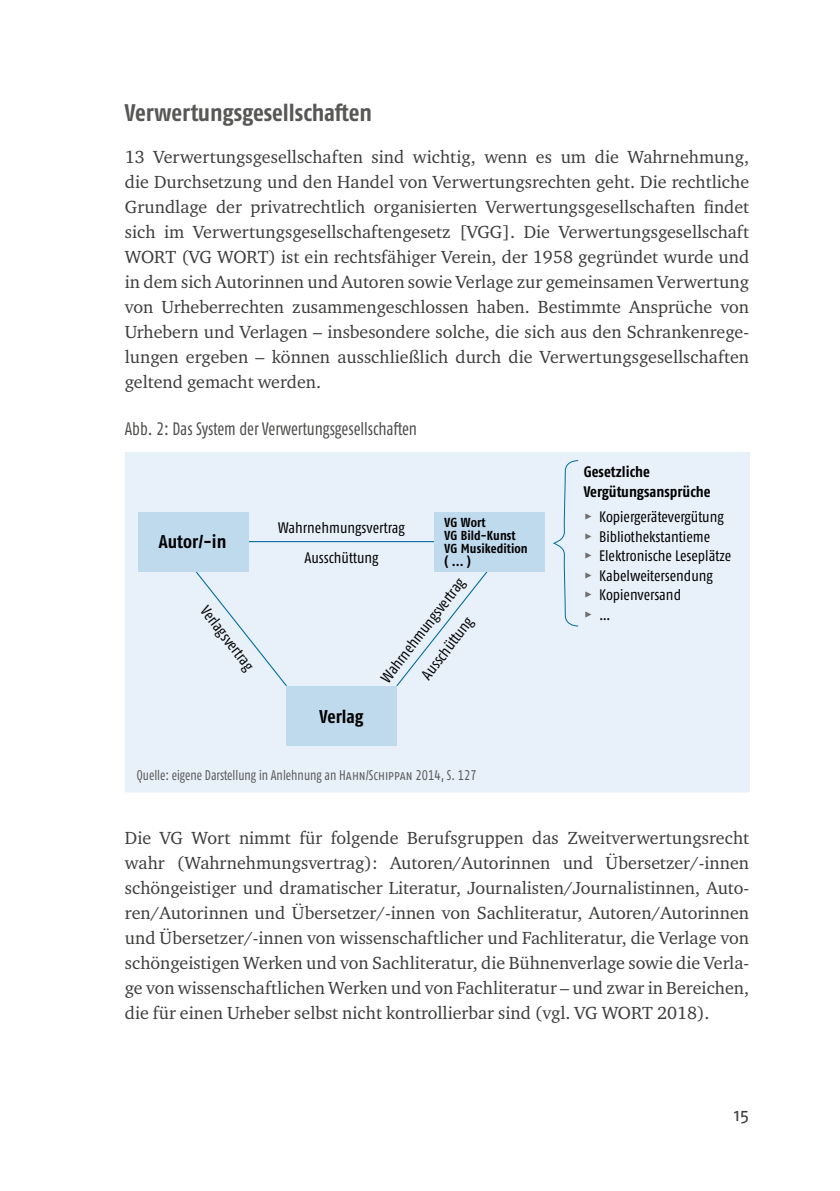
<style>
.page{position:relative;width:840px;height:1191px;background:#fff}
.page>*{position:absolute;margin:0;border:0;box-sizing:border-box;transform-origin:0 0}
.t1{font:700 condensed 26px "Fago Pro";color:#575756}
.t2{font:700 condensed 24px "Fago Pro";letter-spacing:-.005em;color:#575756}
.t3{font:19.6px/27.2px "Charter ITC Pro";color:#000;text-align:justify}
.t4{font:700 condensed 18.4px "Fago Pro";letter-spacing:.005em;color:#000}
.Standard_p{font:18px/25px "Charter ITC Pro";color:#3c3c3b;text-align:justify}
.t5{font:condensed 18px "Fago Pro";color:#4a4a49;scale:.9 1}
.t6{font:18px "Fago Pro";color:#3c3c3b}
.t7{font:condensed 15.2px/19.6px "Fago Pro";color:#000;text-align:center}
.t8{font:700 condensed 15.2px/19.6px "Fago Pro";color:#000}
.t9{font:condensed 14px "Fago Pro";color:#575756;scale:.9 1}
.t10{font:700 condensed 13px/13px "Fago Pro";letter-spacing:.005em;color:#000}
.t11{font:8.6px "The Sans Extra Bold Expert";color:#706f6f}
.s1{font-family:"Fago Pro";font-stretch:condensed;font-size:15.2px;color:#000}
</style>
<div class="page">
<div style="left:125px;top:452px;width:623px;height:340px;background:#e8f1f9"></div>
<svg style="left:552px;top:460px;width:26px;height:167px;background:#ddebf5"></svg>
<hr style="left:239px;top:541px;width:271px;height:1px;background:#006ba2">
<div style="left:192px;top:567px;width:95px;height:120px;background:#e8f1f9"></div>
<div style="left:395px;top:567px;width:95px;height:120px;background:#e8f1f9"></div>
<div style="left:286px;top:685px;width:111px;height:60px;background:#bfd9ed"></div>
<div style="left:138px;top:511px;width:111px;height:60px;background:#bfd9ed"></div>
<div style="left:434px;top:511px;width:110px;height:60px;background:#bfd9ed"></div>
<h2 class="t2" style="left:125px;top:98px;width:248px">Verwertungsgesellschaften</h2>
<p class="Standard_p" style="left:125px;top:144px;width:625px">13 Verwertungsgesellschaften sind wichtig, wenn es um die Wahrnehmung, die Durchsetzung und den Handel von Verwertungsrechten geht. Die rechtliche Grundlage der privatrechtlich organisierten Verwertungsgesellschaften findet sich im Verwertungsgesellschaftengesetz [VGG]. Die Verwertungsgesellschaft WORT (VG WORT) ist ein rechtsfähiger Verein, der 1958 gegründet wurde und in dem sich Autorinnen und Autoren sowie Verlage zur gemeinsamen Verwertung von Urheberrechten zusammengeschlossen haben. Bestimmte Ansprüche von Urhebern und Verlagen – insbesondere solche, die sich aus den Schrankenrege&shy;lungen ergeben – können ausschließlich durch die Verwertungsgesellschaften geltend gemacht werden.</p>
<p class="t5" style="left:125px;top:418px;width:326px">Abb. 2: Das System der Verwertungsgesellschaften</p>
<p class="t1" style="left:120px;top:151px;width:273px">Verwertungsgesellschaften</p>
<p class="t3" style="left:120px;top:209px;width:636px">Verwertungsgesellschaften, wie etwa die VG Wort, sind wichtig, wenn es um die Wahrnehmung, die Durchsetzung und den Handel von Verwer&shy;tungsrechten geht. Die rechtliche Grundlage der privatrechtlich orga&shy;nisierten Verwertungsgesellschaften findet sich im Verwertungsgesell&shy;schaftengesetz (VGG). Bestimmte Ansprüche von Urhebern und Verlagen</p>
<p class="t3" style="left:120px;top:345px;width:635px">– insbesondere solche, die sich aus den Schrankenregelungen ergeben –</p>
<p class="t4" style="left:159px;top:530px;width:69px">Autor/-in</p>
<p class="t7" style="left:212px;top:602px;width:78px;rotate:53deg">Verlagsvertrag</p>
<p class="t10" style="left:444px;top:516px;width:85px">VG Wort<br>VG Bild-Kunst<br>VG Musikedition ( ... )</p>
<p class="t7" style="left:278px;top:512px;width:128px;line-height:29.8px">Wahrnehmungsvertrag<br>Ausschüttung</p>
<p class="t7" style="left:372px;top:671px;width:128px;line-height:30.2px;rotate:-53deg">Wahrnehmungsvertrag<br>Ausschüttung</p>
<p class="t4" style="left:319px;top:705px;width:46px">Verlag</p>
<p class="t9" style="left:137px;top:766px;width:379px">Quelle: eigene Darstellung in Anlehnung an Hahn/Schippan 2014, S. 127</p>
<p class="t8" style="left:583px;top:462px;width:128px">Gesetzliche<br>Vergütungsansprüche</p>
<p class="t7" style="left:583px;top:507px;width:149px;text-align:left"><sup>˘</sup> Kopiergerätevergütung <sup>˘</sup> Bibliothekstantieme<br><sup>˘</sup> Elektronische Leseplätze <sup>˘</sup> Kabelweitersendung<br><sup>˘</sup> Kopienversand</p>
<p class="t11" style="left:583px;top:607px;width:28px">˘ <span class="s1">…</span></p>
<p class="Standard_p" style="left:125px;top:825px;width:625px">Die VG Wort nimmt für folgende Berufsgruppen das Zweitverwertungsrecht wahr (Wahrnehmungsvertrag): Autoren/Autorinnen und Übersetzer/-innen schöngeistiger und dramatischer Literatur, Journalisten/Journalistinnen, Auto&shy;ren/Autorinnen und Übersetzer/-innen von Sachliteratur, Autoren/Autorinnen und Übersetzer/-innen von wissenschaftlicher und Fachliteratur, die Verlage von schöngeistigen Werken und von Sachliteratur, die Bühnenverlage sowie die Verla&shy;ge von wissenschaftlichen Werken und von Fachliteratur – und zwar in Bereichen, die für einen Urheber selbst nicht kontrollierbar sind (vgl. VG WORT 2018).</p>
<p class="t3" style="left:120px;top:915px;width:635px">das Zweitverwertungsrecht wahr, und zwar in Bereichen, die für einen Ur&shy;heber/eine Urheberin selbst nicht kontrollierbar sind.</p>
<p class="t6" style="left:733px;top:1103px;width:17px">15</p>
</div>
